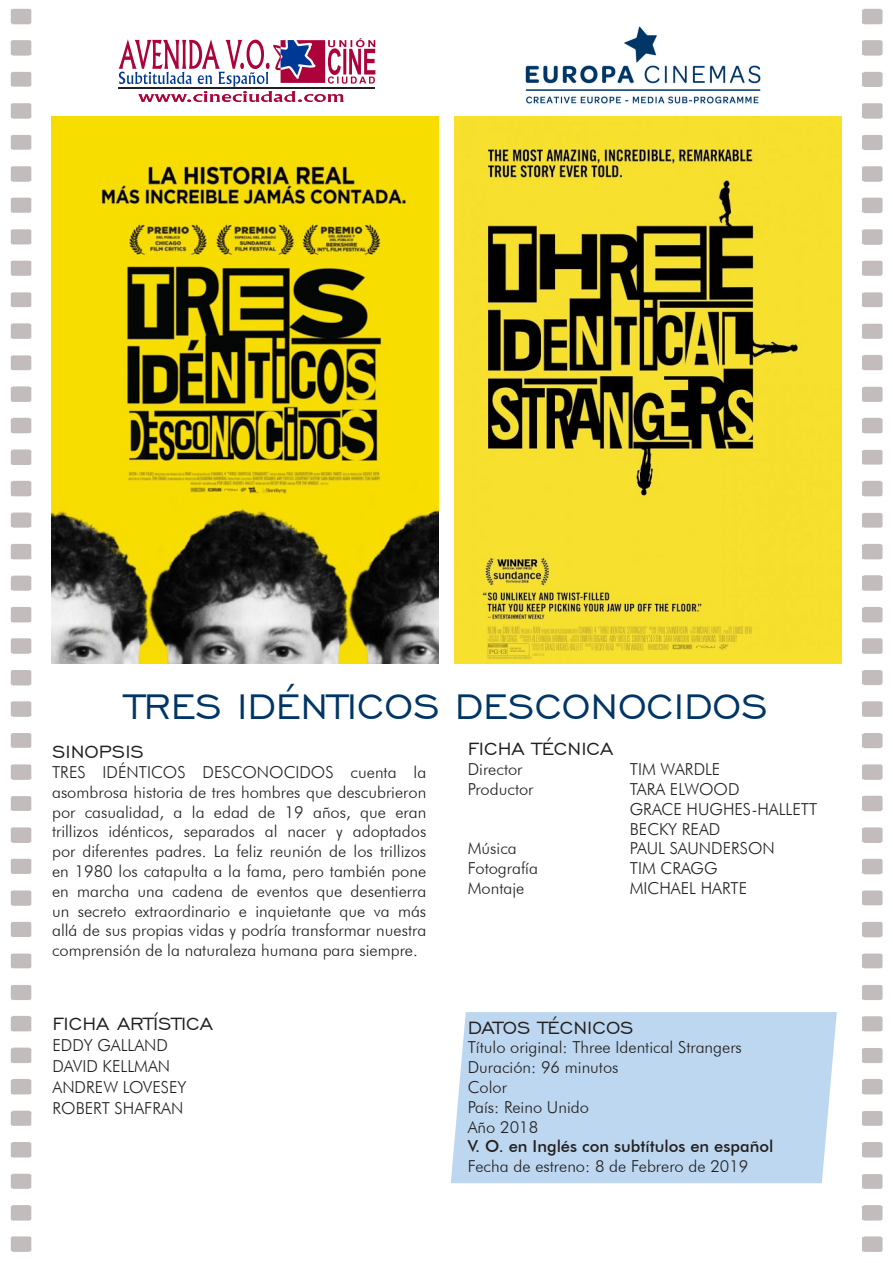
<style>
.page{position:relative;width:893px;height:1263px;background:#fff}
.page>*{position:absolute;margin:0;border:0;box-sizing:border-box;transform-origin:0 0}
.t1{font:45px "Engravers Gothic BT";color:#003667}
.t2{font:22.5px "Engravers Gothic BT";color:#231f20}
.t3{font:300 16.5px/19.8px "Futura BT";color:#231f20;text-align:justify}
.t4{font:500 16.5px "Futura BT";color:#231f20}
</style>
<div class="page">
<img style="left:10px;top:8px;width:873px;height:1244px">
<img style="left:51px;top:117px;width:387px;height:547px">
<img style="left:455px;top:117px;width:387px;height:547px">
<div style="left:451px;top:1012px;width:386px;height:171px;background:#bcd7ef"></div>
<svg style="left:119px;top:38px;width:256px;height:64px"></svg>
<hr style="left:118px;top:87px;width:257px;height:1px;background:#231f20">
<img style="left:517px;top:27px;width:251px;height:79px">
<p class="t1" style="left:125px;top:682px;width:644px">TRES IDÉNTICOS DESCONOCIDOS</p>
<p class="t2" style="left:52px;top:739px;width:93px">SINOPSIS</p>
<p class="t3" style="left:52px;top:762px;width:376px">TRES IDÉNTICOS DESCONOCIDOS cuenta la asombrosa historia de tres hombres que descubrieron por casualidad, a la edad de 19 años, que eran trillizos idénticos, separados al nacer y adoptados por diferentes padres. La feliz reunión de los trillizos en 1980 los catapulta a la fama, pero también pone en marcha una cadena de eventos que desentierra un secreto extraordinario e inquietante que va más allá de sus propias vidas y podría transformar nuestra comprensión de la naturaleza humana para siempre.</p>
<p class="t2" style="left:468px;top:737px;width:147px">FICHA TÉCNICA</p>
<p class="t3" style="left:468px;top:759px;width:56px">Director</p>
<p class="t3" style="left:630px;top:759px;width:92px">TIM WARDLE</p>
<p class="t3" style="left:468px;top:779px;width:67px">Productor</p>
<p class="t3" style="left:630px;top:779px;width:111px">TARA ELWOOD</p>
<p class="t3" style="left:630px;top:799px;width:189px">GRACE HUGHES-HALLETT</p>
<p class="t3" style="left:630px;top:819px;width:92px">BECKY READ</p>
<p class="t3" style="left:468px;top:838px;width:51px">Música</p>
<p class="t3" style="left:630px;top:838px;width:147px">PAUL SAUNDERSON</p>
<p class="t3" style="left:468px;top:858px;width:72px">Fotografía</p>
<p class="t3" style="left:630px;top:858px;width:89px">TIM CRAGG</p>
<p class="t3" style="left:468px;top:878px;width:58px">Montaje</p>
<p class="t3" style="left:630px;top:878px;width:119px">MICHAEL HARTE</p>
<p class="t2" style="left:53px;top:1012px;width:162px">FICHA ARTÍSTICA</p>
<p class="t3" style="left:53px;top:1035px;width:117px">EDDY GALLAND</p>
<p class="t3" style="left:53px;top:1056px;width:119px">DAVID KELLMAN</p>
<p class="t3" style="left:53px;top:1077px;width:136px">ANDREW LOVESEY</p>
<p class="t3" style="left:53px;top:1098px;width:132px">ROBERT SHAFRAN</p>
<p class="t2" style="left:468px;top:1015px;width:167px">DATOS TÉCNICOS</p>
<p class="t3" style="left:468px;top:1037px;width:276px">Título original: Three Identical Strangers</p>
<p class="t3" style="left:468px;top:1057px;width:152px">Duración: 96 minutos</p>
<p class="t3" style="left:468px;top:1077px;width:41px">Color</p>
<p class="t3" style="left:468px;top:1097px;width:123px">País: Reino Unido</p>
<p class="t3" style="left:468px;top:1117px;width:72px">Año 2018</p>
<p class="t4" style="left:468px;top:1136px;width:307px">V. O. en Inglés con subtítulos en español</p>
<p class="t3" style="left:468px;top:1156px;width:282px">Fecha de estreno: 8 de Febrero de 2019</p>
</div>
